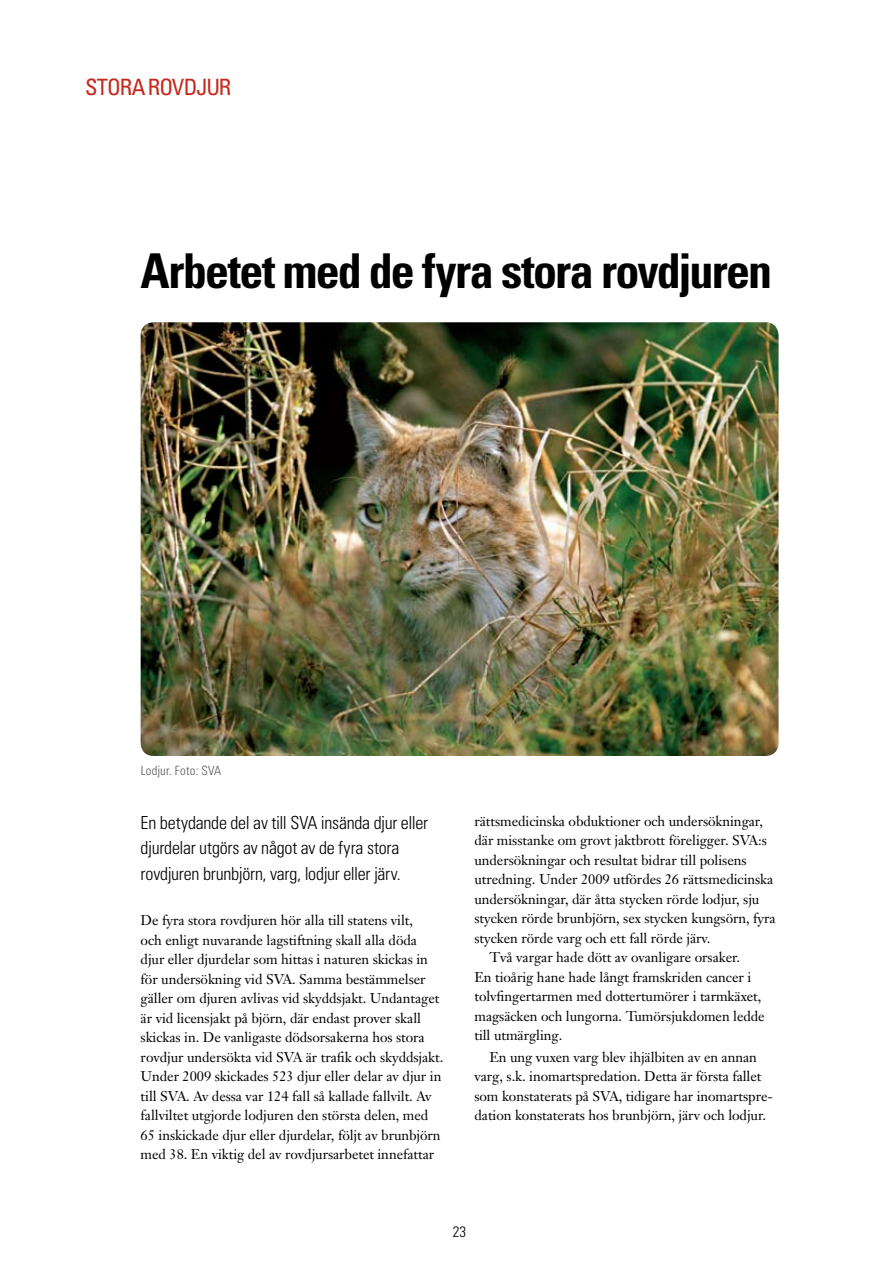
<style>
.page{position:relative;width:893px;height:1263px;background:#fff}
.page>*{position:absolute;margin:0;border:0;box-sizing:border-box;transform-origin:0 0}
.t1{font:700 condensed 48px "Univers";letter-spacing:-.025em;color:#000}
.t2{font:condensed 22.5px "Univers";color:#c5281c}
.t3{font:300 condensed 18px/25.5px "Univers";letter-spacing:-.015em;color:#000}
.t4{font:300 condensed 15px "Univers";color:#000}
.t5{font:13.95px/19.5px "Janson Text";letter-spacing:-.005em;color:#000}
.t6{font:300 condensed 12.75px "Univers";letter-spacing:.015em;color:#58595b}
</style>
<div class="page">
<img style="left:141px;top:322px;width:637px;height:434px">
<h2 class="t2" style="left:85px;top:72px;width:13px">STORA</h2>
<h2 class="t2" style="left:148px;top:72px;width:13px">ROVDJUR</h2>
<h1 class="t1" style="left:140px;top:242px;width:633px">Arbetet med de fyra stora rovdjuren</h1>
<p class="t6" style="left:141px;top:762px;width:82px">Lodjur. Foto: SVA</p>
<p class="t3" style="left:141px;top:810px;width:289px">En betydande del av till SVA insända djur eller djurdelar utgörs av något av de fyra stora rovdjuren brunbjörn, varg, lodjur eller järv.</p>
<p class="t5" style="left:141px;top:910px;width:304px">De fyra stora rovdjuren hör alla till statens vilt,<br>och enligt nuvarande lagstiftning skall alla döda djur eller djurdelar som hittas i naturen skickas in för undersökning vid SVA. Samma bestämmelser gäller om djuren avlivas vid skyddsjakt. Undantaget är vid licensjakt på björn, där endast prover skall skickas in. De vanligaste dödsorsakerna hos stora rovdjur undersökta vid SVA är trafik och skyddsjakt.<br>Under 2009 skickades 523 djur eller delar av djur in till SVA. Av dessa var 124 fall så kallade fallvilt. Av fallviltet utgjorde lodjuren den största delen, med 65 inskickade djur eller djurdelar, följt av brunbjörn med 38. En viktig del av rovdjursarbetet innefattar</p>
<p class="t5" style="left:474px;top:811px;width:290px">rättsmedicinska obduktioner och undersökningar,</p>
<p class="t5" style="left:474px;top:830px;width:294px">där misstanke om grovt jaktbrott föreligger. SVA:s</p>
<p class="t5" style="left:474px;top:850px;width:274px">undersökningar och resultat bidrar till polisens</p>
<p class="t5" style="left:474px;top:869px;width:300px">utredning. Under 2009 utfördes 26 rättsmedicinska</p>
<p class="t5" style="left:474px;top:889px;width:286px">undersökningar, där åtta stycken rörde lodjur, sju</p>
<p class="t5" style="left:474px;top:908px;width:303px">stycken rörde brunbjörn, sex stycken kungsörn, fyra</p>
<p class="t5" style="left:474px;top:928px;width:237px">stycken rörde varg och ett fall rörde järv.</p>
<p class="t5" style="left:489px;top:947px;width:252px">Två vargar hade dött av ovanligare orsaker.</p>
<p class="t5" style="left:474px;top:967px;width:278px">En tioårig hane hade långt framskriden cancer i</p>
<p class="t5" style="left:474px;top:986px;width:288px">tolvfingertarmen med dottertumörer i tarmkäxet,</p>
<p class="t5" style="left:474px;top:1006px;width:292px">magsäcken och lungorna. Tumörsjukdomen ledde</p>
<p class="t5" style="left:474px;top:1025px;width:89px">till utmärgling.</p>
<p class="t5" style="left:474px;top:1047px;width:300px;text-indent:15px">En ung vuxen varg blev ihjälbiten av en annan varg, s.k. inomartspredation. Detta är första fallet som konstaterats på SVA, tidigare har inomartspre&shy;dation konstaterats hos brunbjörn, järv och lodjur.</p>
<p class="t4" style="left:453px;top:1223px;width:15px">23</p>
</div>
